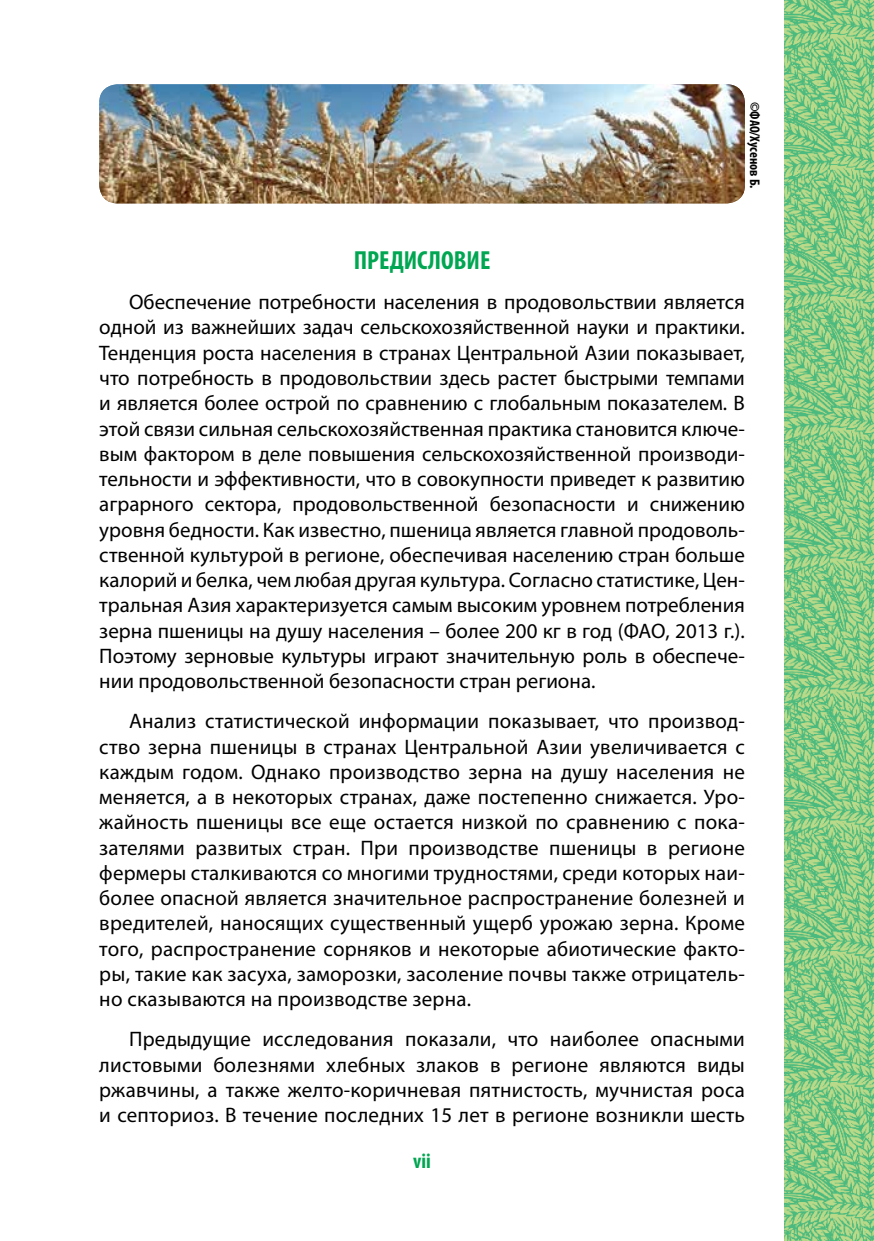
<style>
.page{position:relative;width:874px;height:1241px;background:#fff}
.page>*{position:absolute;margin:0;border:0;box-sizing:border-box;transform-origin:0 0}
.t1{font:700 condensed 26.25px "Myriad Pro";color:#00a651}
.t2{font:21px/25.2px "Myriad Pro";letter-spacing:.01em;color:#000;text-align:justify}
.t3{font:700 condensed 21px "Myriad Pro";color:#00a651}
.t4{font:700 condensed 14px "Myriad Pro";letter-spacing:-.005em;color:#000}
</style>
<div class="page">
<img style="left:784px;top:0;width:89px;height:1240px">
<img style="left:99px;top:84px;width:645px;height:119px">
<p class="t4" style="left:763px;top:102px;width:88px;rotate:90deg">©ФАО/Хусенов Б.</p>
<p class="t1" style="left:353px;top:244px;width:138px">ПРЕДИСЛОВИЕ</p>
<p class="t2" style="left:99px;top:289px;width:646px;text-indent:30px">Обеспечение потребности населения в продовольствии является одной из важнейших задач сельскохозяйственной науки и практики.<br>Тенденция роста населения в странах Центральной Азии показывает, что потребность в продовольствии здесь растет быстрыми темпами и является более острой по сравнению с глобальным показателем. В этой связи сильная сельскохозяйственная практика становится ключе&shy;вым фактором в деле повышения сельскохозяйственной производи&shy;тельности и эффективности, что в совокупности приведет к развитию аграрного сектора, продовольственной безопасности и снижению уровня бедности. Как известно, пшеница является главной продоволь&shy;ственной культурой в регионе, обеспечивая населению стран больше калорий и белка, чем любая другая культура. Согласно статистике, Цен&shy;тральная Азия характеризуется самым высоким уровнем потребления зерна пшеницы на душу населения – более 200 кг в год (ФАО, 2013 г.).<br>Поэтому зерновые культуры играют значительную роль в обеспече&shy;нии продовольственной безопасности стран региона.</p>
<p class="t2" style="left:99px;top:708px;width:646px;text-indent:30px">Анализ статистической информации показывает, что производ&shy;ство зерна пшеницы в странах Центральной Азии увеличивается с каждым годом. Однако производство зерна на душу населения не меняется, а в некоторых странах, даже постепенно снижается. Уро&shy;жайность пшеницы все еще остается низкой по сравнению с пока&shy;зателями развитых стран. При производстве пшеницы в регионе фермеры сталкиваются со многими трудностями, среди которых наи&shy;более опасной является значительное распространение болезней и вредителей, наносящих существенный ущерб урожаю зерна. Кроме того, распространение сорняков и некоторые абиотические факто&shy;ры, такие как засуха, заморозки, засоление почвы также отрицатель&shy;но сказываются на производстве зерна.</p>
<p class="t2" style="left:99px;top:1026px;width:646px;text-indent:30px">Предыдущие исследования показали, что наиболее опасными листовыми болезнями хлебных злаков в регионе являются виды ржавчины, а также желто-коричневая пятнистость, мучнистая роса и септориоз. В течение последних 15 лет в регионе возникли шесть</p>
<p class="t3" style="left:413px;top:1147px;width:19px">vii</p>
</div>
